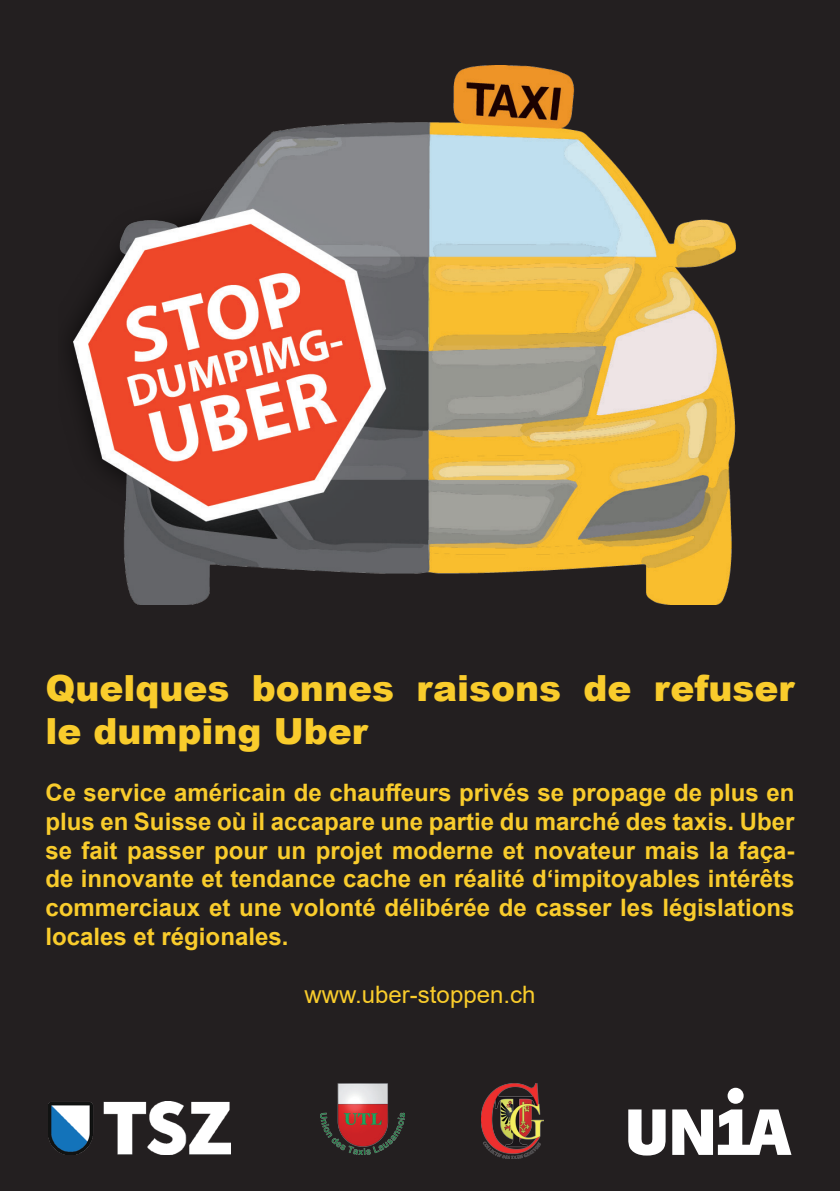
<style>
.page{position:relative;width:840px;height:1191px;background:#fff}
.page>*{position:absolute;margin:0;border:0;box-sizing:border-box;transform-origin:0 0}
.t1{font:900 36px/43.2px "Arial";color:#f9cc2c}
.t2{font:700 24px/28.8px "Arial";color:#f9cc2c;text-align:justify}
.t3{font:24px "Arial";color:#f9cc2c}
</style>
<div class="page">
<div style="left:0;top:0;width:839px;height:1191px;background:#231f20"></div>
<img style="left:73px;top:66px;width:661px;height:539px">
<img style="left:48px;top:1101px;width:183px;height:53px">
<img style="left:320px;top:1084px;width:84px;height:70px">
<img style="left:481px;top:1084px;width:62px;height:74px">
<svg style="left:727px;top:1087px;width:16px;height:16px"></svg>
<svg style="left:628px;top:1109px;width:37px;height:46px"></svg>
<svg style="left:672px;top:1109px;width:119px;height:45px"></svg>
<h1 class="t1" style="left:45px;top:665px;width:750px">Quelques bonnes raisons de refuser le dumping Uber</h1>
<p class="t2" style="left:45px;top:778px;width:750px">Ce service américain de chauffeurs privés se propage de plus en plus en Suisse où il accapare une partie du marché des taxis. Uber se fait passer pour un projet moderne et novateur mais la faça&shy;de innovante et tendance cache en réalité d‘impitoyables intérêts commerciaux et une volonté délibérée de casser les législations locales et régionales.</p>
<p class="t3" style="left:304px;top:978px;width:232px">www.uber-stoppen.ch</p>
</div>
